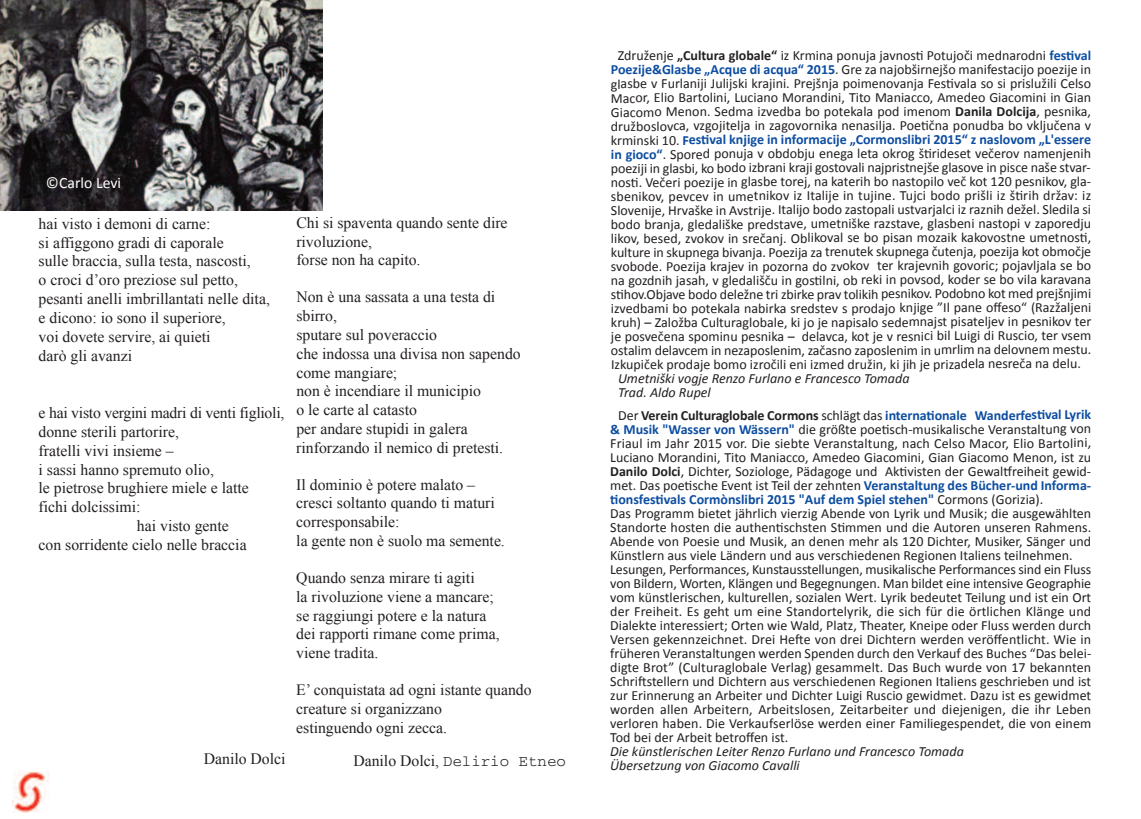
<style>
.page{position:relative;width:1141px;height:819px;background:#fff}
.page>*{position:absolute;margin:0;border:0;box-sizing:border-box;transform-origin:0 0}
.t1{font:15.75px/18.9px "Times New Roman";color:#231f20}
.t2{font:15.75px "Calibri";color:#fff}
.t3{font:14px/14px "Calibri";color:#231f20;text-align:justify}
.t4{font:italic 14px/14px "Calibri";color:#231f20}
.s1{font-family:"Courier"}
.s2{font-weight:700}
.s3{font-weight:700;color:#0d4da1}
</style>
<div class="page">
<img style="left:0;top:0;width:322px;height:210px">
<img style="left:12px;top:771px;width:38px;height:41px">
<p class="t2" style="left:46px;top:176px;width:77px">©Carlo Levi</p>
<p class="t1" style="left:39px;top:214px;width:233px">hai visto i demoni di carne:<br>si affiggono gradi di caporale<br>sulle braccia, sulla testa, nascosti,<br>o croci d’oro preziose sul petto, pesanti anelli imbrillantati nelle dita, e dicono: io sono il superiore,<br>voi dovete servire, ai quieti<br>darò gli avanzi</p>
<p class="t1" style="left:39px;top:403px;width:247px">e hai visto vergini madri di venti figlioli,</p>
<p class="t1" style="left:39px;top:422px;width:142px">donne sterili partorire,</p>
<p class="t1" style="left:39px;top:441px;width:137px">fratelli vivi insieme –</p>
<p class="t1" style="left:39px;top:459px;width:177px">i sassi hanno spremuto olio,</p>
<p class="t1" style="left:39px;top:478px;width:212px">le pietrose brughiere miele e latte</p>
<p class="t1" style="left:39px;top:497px;width:103px">fichi dolcissimi:</p>
<p class="t1" style="left:137px;top:516px;width:93px">hai visto gente</p>
<p class="t1" style="left:39px;top:535px;width:210px">con sorridente cielo nelle braccia</p>
<p class="t1" style="left:204px;top:749px;width:83px">Danilo Dolci</p>
<p class="t1" style="left:296px;top:213px;width:213px">Chi si spaventa quando sente dire rivoluzione,<br>forse non ha capito.</p>
<p class="t1" style="left:296px;top:287px;width:226px">Non è una sassata a una testa di sbirro,<br>sputare sul poveraccio<br>che indossa una divisa non sapendo come mangiare;<br>non è incendiare il municipio<br>o le carte al catasto<br>per andare stupidi in galera rinforzando il nemico di pretesti.</p>
<p class="t1" style="left:296px;top:475px;width:210px">Il dominio è potere malato – cresci soltanto quando ti maturi corresponsabile:<br>la gente non è suolo ma semente.</p>
<p class="t1" style="left:296px;top:568px;width:205px">Quando senza mirare ti agiti<br>la rivoluzione viene a mancare; se raggiungi potere e la natura dei rapporti rimane come prima, viene tradita.</p>
<p class="t1" style="left:296px;top:680px;width:237px">E’ conquistata ad ogni istante quando creature si organizzano<br>estinguendo ogni zecca.</p>
<p class="t1" style="left:353px;top:751px;width:214px">Danilo Dolci, <span class="s1">Delirio Etneo</span></p>
<p class="t3" style="left:611px;top:50px;width:482px;text-indent:7px">Združenje <span class="s2">„Cultura globale“</span> iz Krmina ponuja javnosti Potujoči mednarodni <span class="s3">festival Poezije&amp;Glasbe „Acque di acqua“ 2015</span>. Gre za najobširnejšo manifestacijo poezije in glasbe v Furlaniji Julijski krajini. Prejšnja poimenovanja Festivala so si prislužili Celso Macor, Elio Bartolini, Luciano Morandini, Tito Maniacco, Amedeo Giacomini in Gian Giacomo Menon. Sedma izvedba bo potekala pod imenom <span class="s2">Danila Dolcija</span>, pesnika, družboslovca, vzgojitelja in zagovornika nenasilja. Poetična ponudba bo vključena v krminski 10. <span class="s3">Festival knjige in informacije „Cormonslibri 2015“ z naslovom „L'essere in gioco“</span>. Spored ponuja v obdobju enega leta okrog štirideset večerov namenjenih poeziji in glasbi, ko bodo izbrani kraji gostovali najpristnejše glasove in pisce naše stvar&shy;nosti. Večeri poezije in glasbe torej, na katerih bo nastopilo več kot 120 pesnikov, gla&shy;sbenikov, pevcev in umetnikov iz Italije in tujine. Tujci bodo prišli iz štirih držav: iz Slovenije, Hrvaške in Avstrije. Italijo bodo zastopali ustvarjalci iz raznih dežel. Sledila si bodo branja, gledališke predstave, umetniške razstave, glasbeni nastopi v zaporedju likov, besed, zvokov in srečanj. Oblikoval se bo pisan mozaik kakovostne umetnosti, kulture in skupnega bivanja. Poezija za trenutek skupnega čutenja, poezija kot območje svobode. Poezija krajev in pozorna do zvokov ter krajevnih govoric; pojavljala se bo na gozdnih jasah, v gledališču in gostilni, ob reki in povsod, koder se bo vila karavana stihov.Objave bodo deležne tri zbirke prav tolikih pesnikov. Podobno kot med prejšnjimi izvedbami bo potekala nabirka sredstev s prodajo knjige ”Il pane offeso“ (Razžaljeni kruh) – Založba Culturaglobale, ki jo je napisalo sedemnajst pisateljev in pesnikov ter je posvečena spominu pesnika – delavca, kot je v resnici bil Luigi di Ruscio, ter vsem ostalim delavcem in nezaposlenim, začasno zaposlenim in umrlim na delovnem mestu.<br>Izkupiček prodaje bomo izročili eni izmed družin, ki jih je prizadela nesreča na delu.</p>
<p class="t4" style="left:618px;top:372px;width:293px">Umetniški vogje Renzo Furlano e Francesco Tomada<br>Trad. Aldo Rupel</p>
<p class="t3" style="left:610px;top:409px;width:483px;text-align:left;text-indent:8px">Der <span class="s2">Verein Culturaglobale Cormons</span> schlägt das <span class="s3">internationale Wanderfestival Lyrik &amp; Musik "Wasser von Wässern"</span> die größte poetisch-musikalische Veranstaltung von Friaul im Jahr 2015 vor. Die siebte Veranstaltung, nach Celso Macor, Elio Bartolini, Luciano Morandini, Tito Maniacco, Amedeo Giacomini, Gian Giacomo Menon, ist zu <span class="s2">Danilo Dolci</span>, Dichter, Soziologe, Pädagoge und Aktivisten der Gewaltfreiheit gewid&shy;met. Das poetische Event ist Teil der zehnten <span class="s3">Veranstaltung des Bücher-und Informa&shy;tionsfestivals Cormònslibri 2015 "Auf dem Spiel stehen"</span> Cormons (Gorizia).<br>Das Programm bietet jährlich vierzig Abende von Lyrik und Musik; die ausgewählten Standorte hosten die authentischsten Stimmen und die Autoren unseren Rahmens.<br>Abende von Poesie und Musik, an denen mehr als 120 Dichter, Musiker, Sänger und Künstlern aus viele Ländern und aus verschiedenen Regionen Italiens teilnehmen.<br>Lesungen, Performances, Kunstausstellungen, musikalische Performances sind ein Fluss von Bildern, Worten, Klängen und Begegnungen. Man bildet eine intensive Geographie vom künstlerischen, kulturellen, sozialen Wert. Lyrik bedeutet Teilung und ist ein Ort der Freiheit. Es geht um eine Standortelyrik, die sich für die örtlichen Klänge und Dialekte interessiert; Orten wie Wald, Platz, Theater, Kneipe oder Fluss werden durch Versen gekennzeichnet. Drei Hefte von drei Dichtern werden veröffentlicht. Wie in früheren Veranstaltungen werden Spenden durch den Verkauf des Buches “Das belei&shy;digte Brot” (Culturaglobale Verlag) gesammelt. Das Buch wurde von 17 bekannten Schriftstellern und Dichtern aus verschiedenen Regionen Italiens geschrieben und ist zur Erinnerung an Arbeiter und Dichter Luigi Ruscio gewidmet. Dazu ist es gewidmet worden allen Arbeitern, Arbeitslosen, Zeitarbeiter und diejenigen, die ihr Leben verloren haben. Die Verkaufserlöse werden einer Familiegespendet, die von einem Tod bei der Arbeit betroffen ist.</p>
<p class="t4" style="left:610px;top:745px;width:355px">Die künstlerischen Leiter Renzo Furlano und Francesco Tomada<br>Übersetzung von Giacomo Cavalli</p>
</div>
